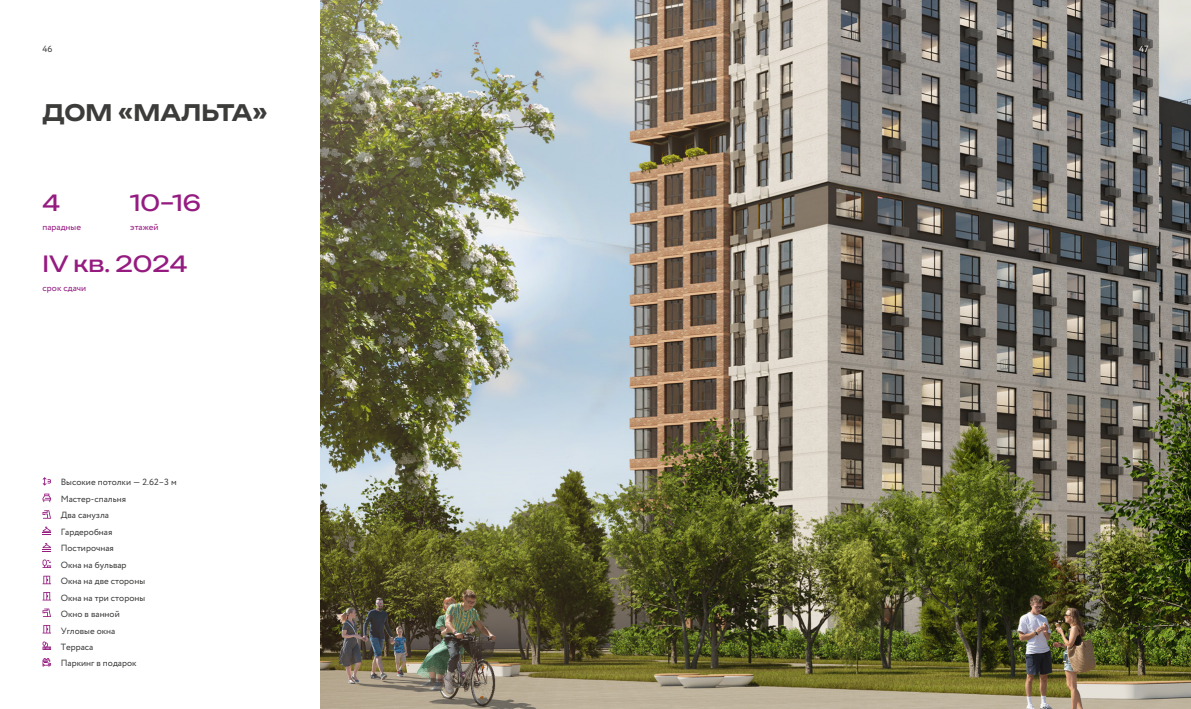
<style>
.page{position:relative;width:1191px;height:709px;background:#fff}
.page>*{position:absolute;margin:0;border:0;box-sizing:border-box;transform-origin:0 0}
.t1{font:22px "Strana Font";color:#951b81}
.t2{font:600 22px "Strana Font";color:#3c3c3b}
.t3{font:9px/16.5px "Circe";color:#3c3c3b}
.t4{font:9px "Circe";color:#951b81}
.t5{font:9px "Circe";color:#fff}
</style>
<div class="page">
<svg style="left:43px;top:510px;width:8px;height:8px"></svg>
<svg style="left:43px;top:608px;width:8px;height:9px"></svg>
<svg style="left:43px;top:559px;width:8px;height:9px"></svg>
<svg style="left:43px;top:592px;width:8px;height:8px"></svg>
<svg style="left:43px;top:575px;width:8px;height:9px"></svg>
<svg style="left:43px;top:625px;width:8px;height:8px"></svg>
<svg style="left:43px;top:493px;width:8px;height:9px"></svg>
<svg style="left:43px;top:641px;width:8px;height:9px"></svg>
<svg style="left:42px;top:526px;width:9px;height:9px"></svg>
<svg style="left:42px;top:543px;width:9px;height:7px"></svg>
<svg style="left:43px;top:658px;width:8px;height:8px"></svg>
<svg style="left:43px;top:477px;width:8px;height:8px"></svg>
<img style="left:320px;top:0;width:871px;height:709px">
<p class="t3" style="left:43px;top:41px;width:11px">46</p>
<h1 class="t2" style="left:43px;top:99px;width:227px">ДОМ «МАЛЬТА»</h1>
<h1 class="t1" style="left:43px;top:190px;width:19px">4</h1>
<p class="t4" style="left:43px;top:221px;width:40px">парадные</p>
<h1 class="t1" style="left:130px;top:190px;width:72px">10–16</h1>
<p class="t4" style="left:130px;top:221px;width:30px">этажей</p>
<h1 class="t1" style="left:43px;top:251px;width:146px">IV кв. 2024</h1>
<p class="t4" style="left:43px;top:281px;width:45px">срок сдачи</p>
<p class="t3" style="left:61px;top:474px;width:117px">Высокие потолки — 2.62–3 м<br>Мастер-спальня<br>Два санузла<br>Гардеробная<br>Постирочная<br>Окна на бульвар<br>Окна на две стороны<br>Окна на три стороны<br>Окно в ванной<br>Угловые окна<br>Терраса<br>Паркинг в подарок</p>
<p class="t5" style="left:1139px;top:43px;width:11px">47</p>
</div>
